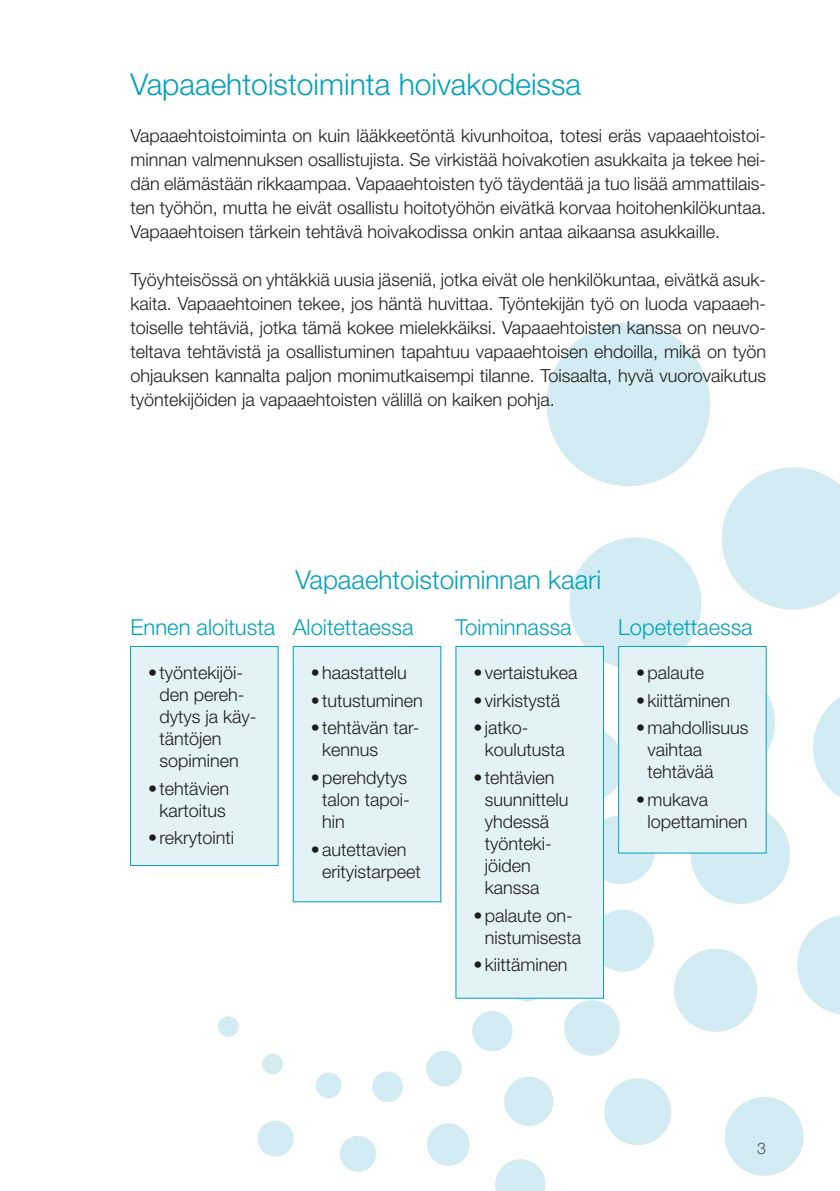
<style>
.page{position:relative;width:840px;height:1191px;background:#fff}
.page>*{position:absolute;margin:0;border:0;box-sizing:border-box;transform-origin:0 0}
.t1{font:300 30px "Helvetica Neue LT Std";color:#00a2bc}
.t2{font:300 26px "Helvetica Neue LT Std";color:#00a2bc}
.t3{font:300 22px "Helvetica Neue LT Std";color:#00a2bc}
.t4{font:300 18px/22px "Helvetica Neue LT Std";color:#1d1d1b}
.t5{font:300 16px "Helvetica Neue LT Std";color:#4d4c4c}
</style>
<div class="page">
<svg style="left:218px;top:1016px;width:20px;height:21px"></svg>
<svg style="left:257px;top:1120px;width:37px;height:37px"></svg>
<svg style="left:262px;top:1054px;width:21px;height:21px"></svg>
<svg style="left:316px;top:1072px;width:26px;height:27px"></svg>
<svg style="left:372px;top:1071px;width:31px;height:31px"></svg>
<svg style="left:426px;top:1051px;width:36px;height:36px"></svg>
<svg style="left:725px;top:1097px;width:79px;height:79px"></svg>
<svg style="left:604px;top:1078px;width:67px;height:68px"></svg>
<svg style="left:495px;top:1159px;width:51px;height:32px"></svg>
<svg style="left:469px;top:322px;width:370px;height:734px"></svg>
<svg style="left:504px;top:1077px;width:50px;height:49px"></svg>
<svg style="left:427px;top:1123px;width:43px;height:43px"></svg>
<svg style="left:340px;top:1136px;width:36px;height:36px"></svg>
<div style="left:130px;top:646px;width:148px;height:219px;background:#e3f2f7"></div>
<div style="left:130px;top:646px;width:148px;height:220px;border:1px solid #00a2bc"></div>
<div style="left:293px;top:646px;width:147px;height:255px;background:#e3f2f7"></div>
<div style="left:292px;top:646px;width:149px;height:256px;border:1px solid #00a2bc"></div>
<div style="left:455px;top:646px;width:148px;height:352px;background:#e3f2f7"></div>
<div style="left:618px;top:646px;width:147px;height:207px;background:#e3f2f7"></div>
<div style="left:617px;top:646px;width:149px;height:207px;border:1px solid #00a2bc"></div>
<h1 class="t1" style="left:130px;top:66px;width:452px">Vapaaehtoistoiminta hoivakodeissa</h1>
<p class="t4" style="left:130px;top:123px;width:637px;line-height:24px;text-align:justify">Vapaaehtoistoiminta on kuin lääkkeetöntä kivunhoitoa, totesi eräs vapaaehtoistoi&shy;minnan valmennuksen osallistujista. Se virkistää hoivakotien asukkaita ja tekee hei&shy;dän elämästään rikkaampaa. Vapaaehtoisten työ täydentää ja tuo lisää ammattilais&shy;ten työhön, mutta he eivät osallistu hoitotyöhön eivätkä korvaa hoitohenkilökuntaa.<br>Vapaaehtoisen tärkein tehtävä hoivakodissa onkin antaa aikaansa asukkaille.</p>
<p class="t4" style="left:130px;top:267px;width:636px;line-height:24px;text-align:justify">Työyhteisössä on yhtäkkiä uusia jäseniä, jotka eivät ole henkilökuntaa, eivätkä asuk&shy;kaita. Vapaaehtoinen tekee, jos häntä huvittaa. Työntekijän työ on luoda vapaaeh&shy;toiselle tehtäviä, jotka tämä kokee mielekkäiksi. Vapaaehtoisten kanssa on neuvo&shy;teltava tehtävistä ja osallistuminen tapahtuu vapaaehtoisen ehdoilla, mikä on työn ohjauksen kannalta paljon monimutkaisempi tilanne. Toisaalta, hyvä vuorovaikutus työntekijöiden ja vapaaehtoisten välillä on kaiken pohja.</p>
<h2 class="t2" style="left:295px;top:564px;width:307px">Vapaaehtoistoiminnan kaari</h2>
<p class="t3" style="left:130px;top:613px;width:284px">Ennen aloitusta Aloitettaessa</p>
<p class="t3" style="left:455px;top:613px;width:118px">Toiminnassa</p>
<p class="t3" style="left:617px;top:613px;width:136px">Lopetettaessa</p>
<p class="t4" style="left:159px;top:661px;width:99px;text-indent:-11px">• työntekijöi&shy;den pereh&shy;dytys ja käy&shy;täntöjen sopiminen</p>
<p class="t4" style="left:148px;top:777px;width:83px;text-align:center">• tehtävien kartoitus</p>
<p class="t4" style="left:148px;top:826px;width:88px">• rekrytointi</p>
<p class="t4" style="left:310px;top:661px;width:98px">• haastattelu</p>
<p class="t4" style="left:310px;top:689px;width:113px">• tutustuminen</p>
<p class="t4" style="left:322px;top:716px;width:99px;text-indent:-11px">• tehtävän tar&shy;kennus</p>
<p class="t4" style="left:322px;top:766px;width:89px;text-indent:-11px">• perehdytys talon tapoi&shy;hin</p>
<p class="t4" style="left:322px;top:838px;width:100px;text-indent:-11px">• autettavien erityis tarpeet</p>
<p class="t4" style="left:473px;top:661px;width:106px">• vertaistukea</p>
<p class="t4" style="left:473px;top:689px;width:88px">• virkistystä</p>
<p class="t4" style="left:484px;top:716px;width:81px;text-indent:-11px">• jatko&shy;koulutusta</p>
<p class="t4" style="left:484px;top:766px;width:85px;text-indent:-11px">• tehtävien suunnittelu yhdessä työn teki&shy;jöiden kanssa</p>
<p class="t4" style="left:484px;top:904px;width:98px;text-indent:-11px">• palaute on&shy;nistumisesta</p>
<p class="t4" style="left:473px;top:953px;width:95px">• kiittäminen</p>
<p class="t4" style="left:635px;top:661px;width:70px">• palaute</p>
<p class="t4" style="left:635px;top:689px;width:95px">• kiittäminen</p>
<p class="t4" style="left:647px;top:716px;width:102px;text-indent:-11px">• mahdollisuus vaihtaa tehtävää</p>
<p class="t4" style="left:647px;top:788px;width:102px;text-indent:-11px">• mukava lopettaminen</p>
<p class="t5" style="left:756px;top:1138px;width:10px">3</p>
</div>
